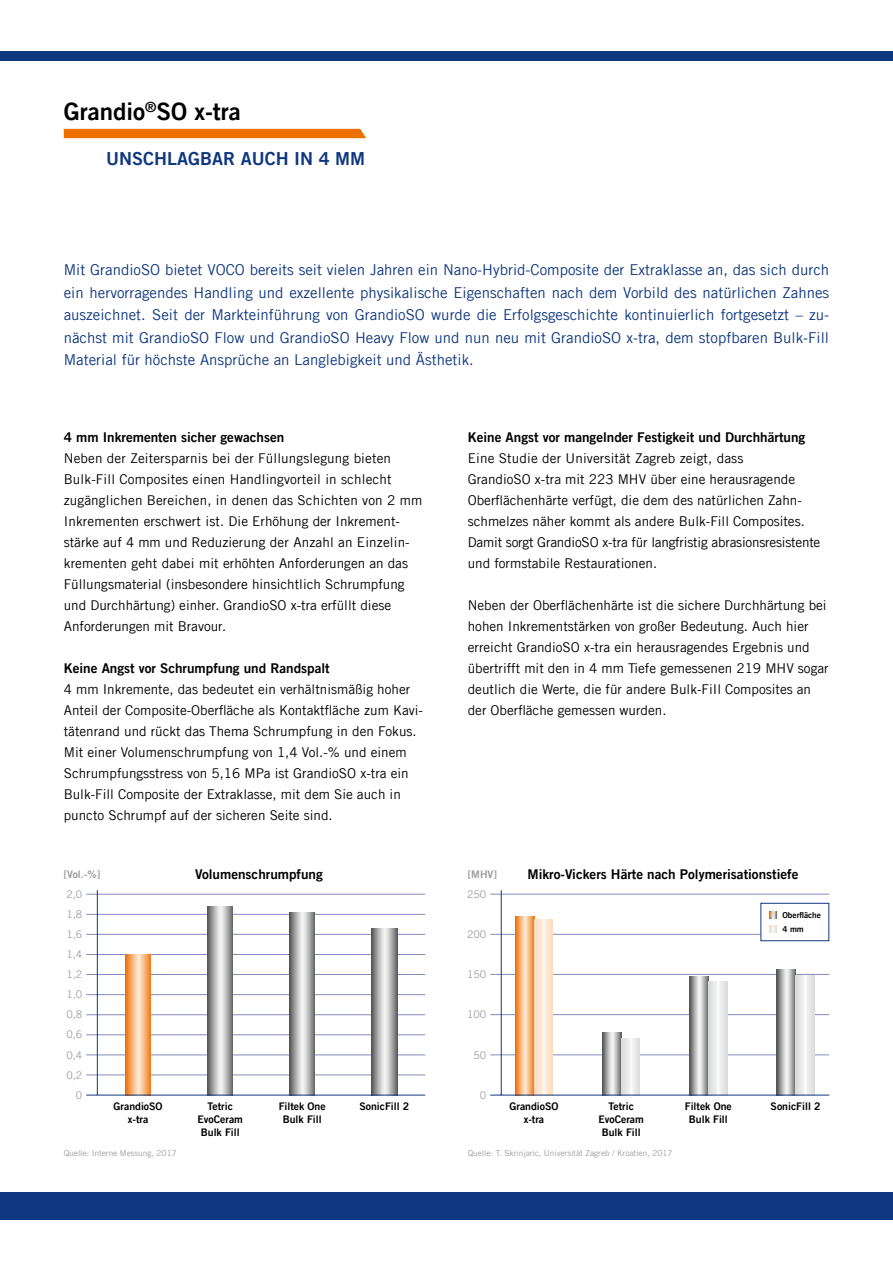
<style>
.page{position:relative;width:893px;height:1263px;background:#fff}
.page>*{position:absolute;margin:0;border:0;box-sizing:border-box;transform-origin:0 0}
.t1{font:24px "Trade Gothic LT Com Bd 2";color:#000}
.t2{font:18px "Trade Gothic LT Com Bd 2";color:#0f377f}
.t3{font:15px/22.5px "Trade Gothic LT Com";color:#0f377f;text-align:justify}
.t4{font:13.5px/21px "Trade Gothic LT Com";color:#000}
.t5{font:13.5px "Trade Gothic LT Com Bd 2";color:#000}
.t6{font:10.5px/12.6px "Trade Gothic LT Com Bd 2";color:#000;text-align:center}
.t7{font:10.5px/20.1px "Trade Gothic LT Com";color:#9c9d9d;text-align:right}
.t8{font:10.5px "Trade Gothic LT Com Bd 2";color:#9c9d9d}
.t9{font:8.25px "Trade Gothic LT Com";color:#9c9d9d}
.t10{font:8.25px/13.6px "Trade Gothic LT Com Bd 2";color:#000}
</style>
<div class="page">
<div style="left:0;top:1192px;width:893px;height:28px;background:#0f377f"></div>
<div style="left:0;top:51px;width:893px;height:10px;background:#0f377f"></div>
<div style="left:64px;top:129px;width:302px;height:9px;background:#ee7100"></div>
<hr style="left:490px;top:1054px;width:339px;height:1px;background:#848bbc">
<hr style="left:490px;top:1014px;width:339px;height:1px;background:#848bbc">
<hr style="left:490px;top:974px;width:339px;height:1px;background:#848bbc">
<hr style="left:490px;top:934px;width:339px;height:1px;background:#848bbc">
<hr style="left:490px;top:894px;width:339px;height:1px;background:#848bbc">
<svg style="left:515px;top:916px;width:19px;height:179px;background:#f6af72"></svg>
<svg style="left:777px;top:970px;width:19px;height:125px;background:#b1b2b2"></svg>
<svg style="left:534px;top:919px;width:19px;height:176px;background:#fce4cf"></svg>
<svg style="left:795px;top:975px;width:19px;height:120px"></svg>
<svg style="left:602px;top:1032px;width:19px;height:63px"></svg>
<svg style="left:690px;top:976px;width:18px;height:119px;background:#b2b2b3"></svg>
<svg style="left:621px;top:1038px;width:19px;height:57px"></svg>
<svg style="left:708px;top:981px;width:19px;height:114px"></svg>
<div style="left:760px;top:903px;width:69px;height:38px;background:#fff;border:1px solid #0f377f"></div>
<svg style="left:769px;top:911px;width:7px;height:8px"></svg>
<svg style="left:769px;top:925px;width:7px;height:8px"></svg>
<hr style="left:501px;top:890px;width:1px;height:205px;background:#0f377f">
<hr style="left:490px;top:1095px;width:339px;height:1px;background:#0f377f">
<hr style="left:86px;top:1075px;width:339px;height:1px;background:#848bbc">
<hr style="left:86px;top:1055px;width:339px;height:1px;background:#848bbc">
<hr style="left:86px;top:1034px;width:339px;height:1px;background:#848bbc">
<hr style="left:86px;top:1014px;width:339px;height:1px;background:#848bbc">
<hr style="left:86px;top:994px;width:339px;height:1px;background:#848bbc">
<hr style="left:86px;top:974px;width:339px;height:1px;background:#848bbc">
<hr style="left:86px;top:954px;width:339px;height:1px;background:#848bbc">
<hr style="left:86px;top:934px;width:339px;height:1px;background:#848bbc">
<hr style="left:86px;top:914px;width:339px;height:1px;background:#848bbc">
<hr style="left:86px;top:894px;width:339px;height:1px;background:#848bbc">
<svg style="left:125px;top:954px;width:26px;height:141px;background:#f6af72"></svg>
<svg style="left:207px;top:906px;width:26px;height:189px;background:#adadae"></svg>
<svg style="left:289px;top:912px;width:26px;height:183px;background:#adadad"></svg>
<svg style="left:371px;top:928px;width:26px;height:167px;background:#aeaeae"></svg>
<hr style="left:97px;top:890px;width:1px;height:205px;background:#0f377f">
<hr style="left:86px;top:1095px;width:339px;height:1px;background:#0f377f">
<h1 class="t1" style="left:64px;top:97px;width:179px">Grandio<sup>®</sup>SO x-tra</h1>
<h2 class="t2" style="left:64px;top:147px;width:24px">UN</h2>
<h2 class="t2" style="left:132px;top:147px;width:80px">SCHLAGBAR</h2>
<h2 class="t2" style="left:241px;top:147px;width:109px">AUCH IN 4 MM</h2>
<p class="t3" style="left:64px;top:259px;width:767px">Mit GrandioSO bietet VOCO bereits seit vielen Jahren ein Nano-Hybrid-Composite der Extraklasse an, das sich durch ein hervorragendes Handling und exzellente physikalische Eigenschaften nach dem Vorbild des natürlichen Zahnes auszeichnet. Seit der Markteinführung von GrandioSO wurde die Erfolgsgeschichte kontinuierlich fortgesetzt – zu&shy;nächst mit GrandioSO Flow und GrandioSO Heavy Flow und nun neu mit GrandioSO x-tra, dem stopfbaren Bulk-Fill Material für höchste Ansprüche an Langlebigkeit und Ästhetik.</p>
<p class="t5" style="left:64px;top:429px;width:222px">4 mm I nkrementen sicher gewachsen</p>
<p class="t4" style="left:64px;top:448px;width:360px">Neben der Zeitersparnis bei der Füllungslegung bieten Bulk-Fill Composites einen Handlingvorteil in schlecht zugänglichen Bereichen, in denen das Schichten von 2 mm Inkrementen erschwert ist. Die Erhöhung der Inkrement&shy;stärke auf 4 mm und Reduzierung der Anzahl an Einzelin&shy;krementen geht dabei mit erhöhten Anforderungen an das Füllungsmaterial (insbesondere hinsichtlich Schrumpfung und Durchhärtung) einher. GrandioSO x-tra erfüllt diese Anforderungen mit Bravour.</p>
<p class="t5" style="left:64px;top:660px;width:267px">Keine Angst vor Schrumpfung und Randspalt</p>
<p class="t4" style="left:64px;top:679px;width:361px">4 mm Inkremente, das bedeutet ein verhältnismäßig hoher Anteil der Composite-Oberfläche als Kontaktfläche zum Kavi&shy;tätenrand und rückt das Thema Schrumpfung in den Fokus.<br>Mit einer Volumenschrumpfung von 1,4 Vol.-% und einem Schrumpfungsstress von 5,16 MPa ist GrandioSO x-tra ein Bulk-Fill Composite der Extraklasse, mit dem Sie auch in puncto Schrumpf auf der sicheren Seite sind.</p>
<p class="t5" style="left:468px;top:429px;width:339px">Keine Angst vor mangelnder Festigkeit und Durchhärtung</p>
<p class="t4" style="left:468px;top:448px;width:354px">Eine Studie der Universität Zagreb zeigt, dass<br>GrandioSO x-tra mit 223 MHV über eine herausragende Oberflächenhärte verfügt, die dem des natürlichen Zahn&shy;schmelzes näher kommt als andere Bulk-Fill Composites.<br>Damit sorgt GrandioSO x-tra für langfristig abrasionsresistente und formstabile Restaurationen.</p>
<p class="t4" style="left:468px;top:595px;width:362px">Neben der Oberflächenhärte ist die sichere Durchhärtung bei hohen Inkrementstärken von großer Bedeutung. Auch hier erreicht GrandioSO x-tra ein herausragendes Ergebnis und übertrifft mit den in 4 mm Tiefe gemessenen 219 MHV sogar deutlich die Werte, die für andere Bulk-FiIl Composites an der Oberfläche gemessen wurden.</p>
<p class="t8" style="left:64px;top:868px;width:38px">[Vol.-%]</p>
<p class="t5" style="left:195px;top:866px;width:129px">Volumenschrumpfung</p>
<p class="t8" style="left:468px;top:868px;width:31px">[M HV]</p>
<p class="t5" style="left:528px;top:866px;width:272px">M ikro-Vickers Härte nach Polymerisationstiefe</p>
<p class="t7" style="left:66px;top:884px;width:18px">2,0<br>1,8<br>1,6<br>1,4<br>1,2<br>1,0<br>0,8<br>0,6<br>0,4<br>0,2<br>0</p>
<p class="t6" style="left:114px;top:1100px;width:50px">GrandioSO x-tra</p>
<p class="t7" style="left:467px;top:884px;width:21px">250</p>
<p class="t7" style="left:467px;top:924px;width:21px">200</p>
<p class="t7" style="left:467px;top:964px;width:21px">150</p>
<p class="t7" style="left:467px;top:1004px;width:21px">100</p>
<p class="t7" style="left:473px;top:1045px;width:14px">50</p>
<p class="t7" style="left:480px;top:1085px;width:8px">0</p>
<p class="t10" style="left:782px;top:908px;width:40px">Oberfläche<br>4 mm</p>
<p class="t6" style="left:279px;top:1100px;width:48px">Filtek One<br>Bulk Fill</p>
<p class="t6" style="left:359px;top:1100px;width:51px">SonicFill 2</p>
<p class="t6" style="left:608px;top:1100px;width:27px">Tetric</p>
<p class="t6" style="left:771px;top:1100px;width:51px">SonicFill 2</p>
<p class="t6" style="left:685px;top:1100px;width:48px">Filtek One<br>Bulk Fill</p>
<p class="t6" style="left:197px;top:1100px;width:47px">Tetric<br>EvoCeram<br>Bulk Fill</p>
<p class="t6" style="left:509px;top:1100px;width:50px">GrandioSO x-tra</p>
<p class="t6" style="left:598px;top:1113px;width:47px">EvoCeram<br>Bulk Fill</p>
<p class="t9" style="left:64px;top:1148px;width:114px">Quelle: Interne Messung, 2017</p>
<p class="t9" style="left:468px;top:1148px;width:206px">Quelle: T. Skrinjaric, Universität Zagreb / Kroatien, 2017</p>
</div>
